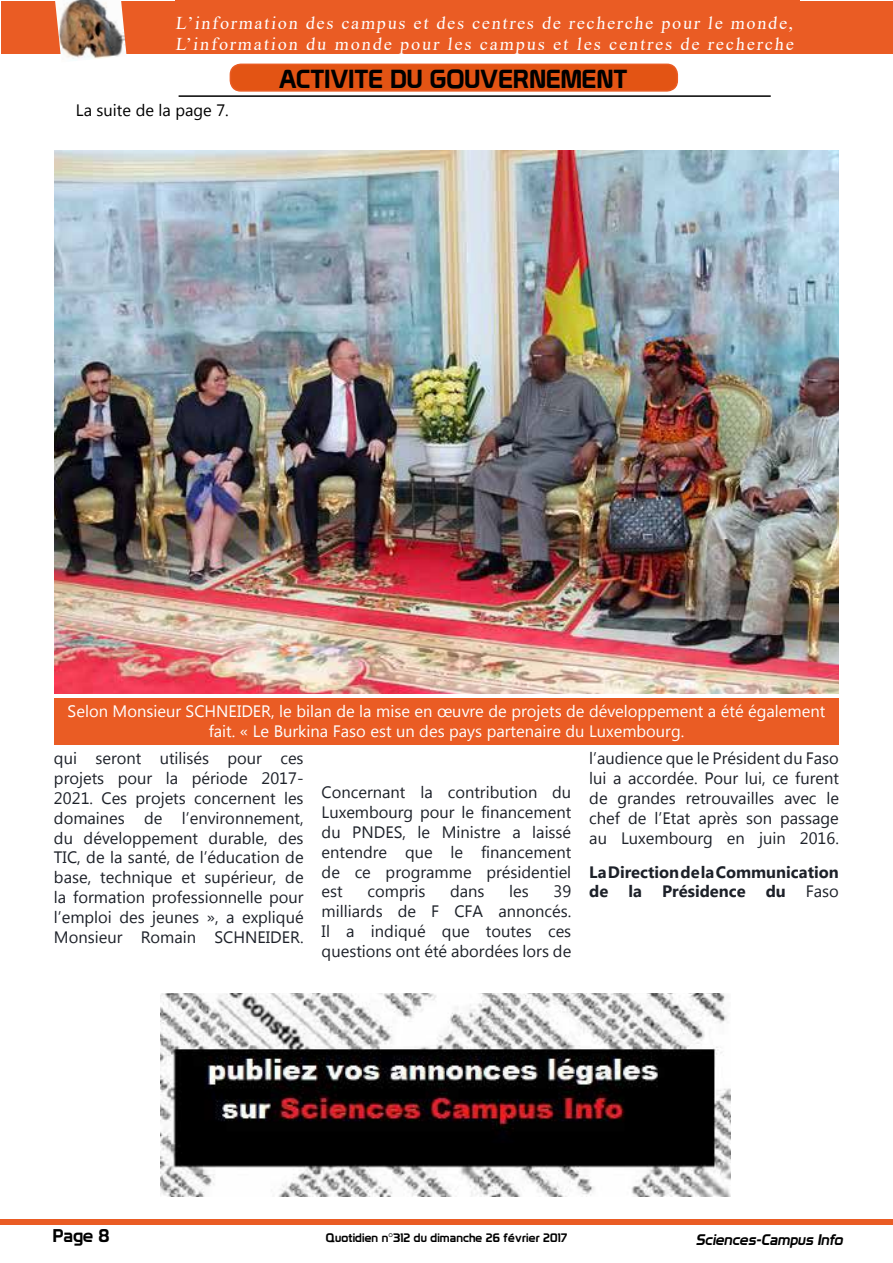
<style>
.page{position:relative;width:893px;height:1263px;background:#fff}
.page>*{position:absolute;margin:0;border:0;box-sizing:border-box;transform-origin:0 0}
.t1{font:25.5px "Prototype";color:#000}
.t2{font:18px/21.6px "Times New Roman";letter-spacing:.105em;color:#fff}
.t3{font:18px "Prototype";color:#000}
.t4{font:16.5px/19.8px "Myanmar Text";color:#1d2129;text-align:justify}
.t5{font:16.5px/19.8px "Myanmar Text";color:#fff;text-align:center}
.t6{font:700 16.5px/19.8px "Myanmar Text";color:#1d2129}
.t7{font:16.5px "Myanmar Text";color:#000}
.t8{font:italic 15px "Prototype";color:#000}
.t9{font:12px "Prototype";letter-spacing:.01em;color:#000}
.s1{font-weight:400}
</style>
<div class="page">
<div style="left:1px;top:1219px;width:892px;height:6px;background:#ea5c24"></div>
<hr style="left:179px;top:95px;width:592px;height:2px;background:#000">
<div style="left:1px;top:1px;width:892px;height:53px;background:#ea5c24"></div>
<img style="left:55px;top:0;width:72px;height:61px">
<div style="left:175px;top:0;width:625px;height:53px;background:#ea5c24"></div>
<div style="left:230px;top:64px;width:447px;height:27px;background:#e35414;border-radius:10px"></div>
<div style="left:230px;top:64px;width:448px;height:28px;border:2px solid #ea5c24;border-radius:10px"></div>
<img style="left:160px;top:994px;width:571px;height:202px">
<div style="left:54px;top:698px;width:785px;height:47px;background:#ea5c24"></div>
<img style="left:54px;top:151px;width:785px;height:542px">
<p class="t2" style="left:175px;top:11px;width:622px">L’information des campus et des centres de recherche pour le monde,<br>L’information du monde pour les campus et les centres de recherche</p>
<p class="t7" style="left:76px;top:101px;width:154px">La suite de la page 7.</p>
<h1 class="t1" style="left:279px;top:64px;width:350px">ACTIVITE DU GOUVERNEMENT</h1>
<p class="t5" style="left:68px;top:702px;width:759px">Selon Monsieur SCHNEIDER, le bilan de la mise en œuvre de projets de développement a été également fait. « Le Burkina Faso est un des pays partenaire du Luxembourg.</p>
<p class="t4" style="left:54px;top:749px;width:251px">qui seront utilisés pour ces projets pour la période 2017- 2021. Ces projets concernent les domaines de l’environnement, du développement durable, des TIC, de la santé, de l’éducation de base, technique et supérieur, de la formation professionnelle pour l’emploi des jeunes », a expliqué Monsieur Romain SCHNEIDER.</p>
<p class="t4" style="left:589px;top:749px;width:251px">l’audience que le Président du Faso lui a accordée. Pour lui, ce furent de grandes retrouvailles avec le chef de l’Etat après son passage au Luxembourg en juin 2016.</p>
<p class="t6" style="left:589px;top:862px;width:251px">La Direction de la Communication de la Présidence du <span class="s1">Faso</span></p>
<p class="t4" style="left:322px;top:783px;width:251px">Concernant la contribution du Luxembourg pour le financement du PNDES, le Ministre a laissé entendre que le financement de ce programme présidentiel est</p>
<p class="t4" style="left:367px;top:882px;width:59px">compris</p>
<p class="t4" style="left:450px;top:882px;width:36px">dans</p>
<p class="t4" style="left:509px;top:882px;width:21px">les</p>
<p class="t4" style="left:322px;top:882px;width:251px;text-indent:232px">39 milliards de F CFA annoncés.<br>Il a indiqué que toutes ces questions ont été abordées lors de</p>
<p class="t3" style="left:53px;top:1225px;width:58px">Page 8</p>
<p class="t9" style="left:326px;top:1230px;width:243px">Quotidien n°312 du dimanche 26 février 2017</p>
<p class="t8" style="left:696px;top:1231px;width:152px">Sciences-Campus Info</p>
</div>
